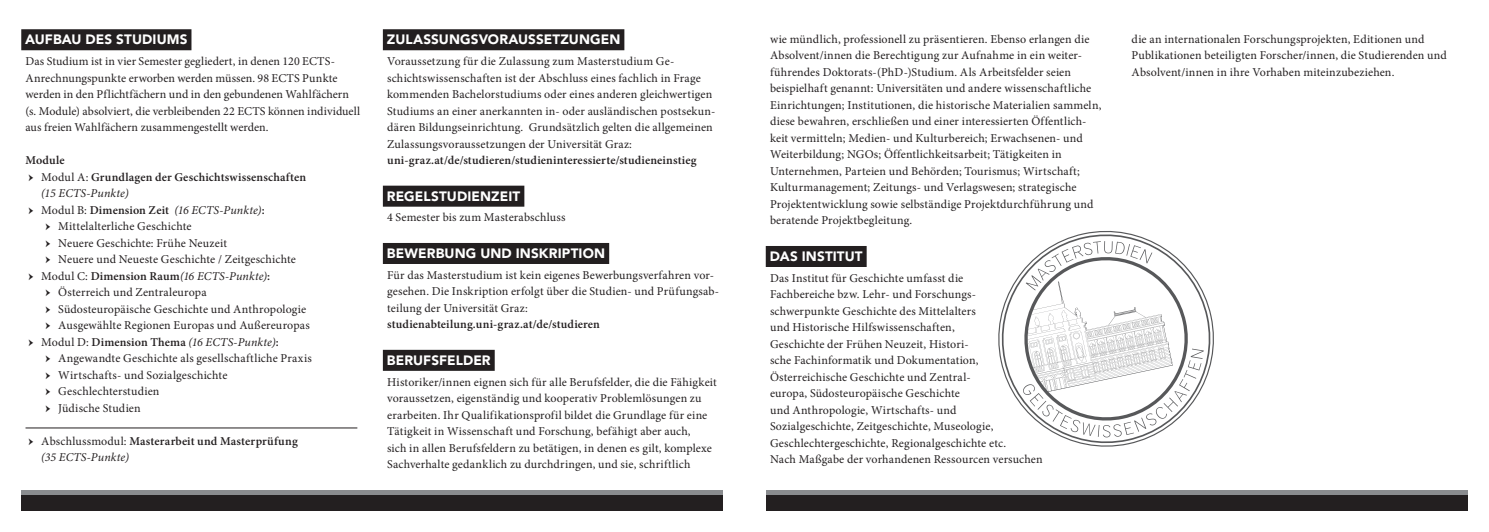
<style>
.page{position:relative;width:1489px;height:532px;background:#fff}
.page>*{position:absolute;margin:0;border:0;box-sizing:border-box;transform-origin:0 0}
.t1{font:900 13.5px "Avenir LT Std";letter-spacing:.01em;color:#fff}
.t2{font:12px/16.5px "Minion Pro";letter-spacing:.01em;color:#231f20}
.t3{font:600 12px/16.5px "Minion Pro";letter-spacing:.01em;color:#231f20}
.t4{font:italic 12px "Minion Pro";letter-spacing:.01em;color:#231f20}
.s1{font-weight:400}
.s2{font-style:normal}
.s3{font-weight:600;font-style:normal}
.s4{font-weight:400;font-style:italic}
</style>
<div class="page">
<div style="left:21px;top:29px;width:170px;height:21px;background:#231f20"></div>
<hr style="left:26px;top:427px;width:331px;height:1px;background:#231f20">
<div style="left:383px;top:29px;width:241px;height:21px;background:#231f20"></div>
<div style="left:383px;top:185px;width:141px;height:21px;background:#231f20"></div>
<div style="left:383px;top:243px;width:226px;height:21px;background:#231f20"></div>
<div style="left:383px;top:350px;width:111px;height:21px;background:#231f20"></div>
<div style="left:765px;top:246px;width:101px;height:21px;background:#231f20"></div>
<div style="left:21px;top:494px;width:702px;height:16px;background:#231f20"></div>
<div style="left:21px;top:489px;width:702px;height:5px;background:#8a8c8f"></div>
<div style="left:765px;top:494px;width:702px;height:16px;background:#231f20"></div>
<div style="left:765px;top:489px;width:702px;height:5px;background:#8a8c8f"></div>
<svg style="left:998px;top:231px;width:216px;height:216px"></svg>
<svg style="left:1016px;top:249px;width:6px;height:179px"></svg>
<svg style="left:1022px;top:241px;width:181px;height:196px"></svg>
<p class="t1" style="left:25px;top:31px;width:164px">AUFBAU DES STUDIUMS</p>
<p class="t2" style="left:26px;top:53px;width:336px">Das Studium ist in vier Semester gegliedert, in denen 120 ECTS-Anrechnungspunkte erworben werden müssen. 98 ECTS Punkte werden in den Pflichtfächern und in den gebundenen Wahlfächern (s. Module) absolviert, die verbleibenden 22 ECTS können individuell aus freien Wahlfächern zusammengestellt werden.</p>
<p class="t3" style="left:26px;top:152px;width:41px">Module</p>
<p class="t3" style="left:28px;top:168px;width:279px"><span class="s1">ӹ Modul A:</span> Grundlagen der Geschichtswissenschaften</p>
<p class="t4" style="left:41px;top:185px;width:89px">(15 ECTS-Punkte)</p>
<p class="t4" style="left:28px;top:201px;width:238px"><span class="s2">ӹ Modul B:</span> <span class="s3">Dimension Zeit</span> (16 ECTS-Punkte)<span class="s3">:</span></p>
<p class="t2" style="left:46px;top:218px;width:148px">ӹ Mittelalterliche Geschichte</p>
<p class="t2" style="left:46px;top:234px;width:183px">ӹ Neuere Geschichte: Frühe Neuzeit</p>
<p class="t2" style="left:46px;top:251px;width:252px">ӹ Neuere und Neueste Geschichte / Zeitgeschichte</p>
<p class="t4" style="left:28px;top:267px;width:243px"><span class="s2">ӹ Modul C:</span> <span class="s3">Dimension Raum</span>(16 ECTS-Punkte)<span class="s3">:</span></p>
<p class="t2" style="left:46px;top:284px;width:163px">ӹ Österreich und Zentraleuropa</p>
<p class="t2" style="left:46px;top:300px;width:262px">ӹ Südosteuropäische Geschichte und Anthropologie</p>
<p class="t2" style="left:46px;top:317px;width:266px">ӹ Ausgewählte Regionen Europas und Außereuropas</p>
<p class="t3" style="left:28px;top:333px;width:252px"><span class="s1">ӹ Modul D:</span> Dimension Thema <span class="s4">(16 ECTS-Punkte)</span>:</p>
<p class="t2" style="left:46px;top:350px;width:268px">ӹ Angewandte Geschichte als gesellschaftliche Praxis</p>
<p class="t2" style="left:46px;top:366px;width:183px">ӹ Wirtschafts- und Sozialgeschichte</p>
<p class="t2" style="left:46px;top:383px;width:115px">ӹ Geschlechterstudien</p>
<p class="t2" style="left:46px;top:399px;width:97px">ӹ Jüdische Studien</p>
<p class="t3" style="left:41px;top:432px;width:258px;text-indent:-13px"><span class="s1">ӹ Abschlussmodul:</span> Masterarbeit und Masterprüfung <span class="s4">(35 ECTS-Punkte)</span></p>
<p class="t1" style="left:387px;top:31px;width:235px">ZULASSUNGSVORAUSSETZUNGEN</p>
<p class="t2" style="left:387px;top:53px;width:330px">Voraussetzung für die Zulassung zum Masterstudium Ge&shy;schichtswissenschaften ist der Abschluss eines fachlich in Frage kommenden Bachelorstudiums oder eines anderen gleichwertigen Studiums an einer anerkannten in- oder ausländischen postsekun&shy;dären Bildungseinrichtung. Grundsätzlich gelten die allgemeinen Zulassungsvoraussetzungen der Universität Graz:</p>
<p class="t3" style="left:387px;top:152px;width:311px">uni-graz.at/de/studieren/studieninteressierte/studieneinstieg</p>
<p class="t1" style="left:387px;top:188px;width:135px">REGELSTUDIENZEIT</p>
<p class="t2" style="left:387px;top:209px;width:180px">4 Semester bis zum Masterabschluss</p>
<p class="t1" style="left:387px;top:245px;width:220px">BEWERBUNG UND INSKRIPTION</p>
<p class="t2" style="left:387px;top:266px;width:333px">Für das Masterstudium ist kein eigenes Bewerbungsverfahren vor&shy;gesehen. Die Inskription erfolgt über die Studien- und Prüfungsab&shy;teilung der Universität Graz:</p>
<p class="t3" style="left:387px;top:316px;width:214px">studienabteilung.uni-graz.at/de/studieren</p>
<p class="t1" style="left:387px;top:352px;width:105px">BERUFSFELDER</p>
<p class="t2" style="left:387px;top:373px;width:331px">Historiker/innen eignen sich für alle Berufsfelder, die die Fähigkeit voraussetzen, eigenständig und kooperativ Problemlösungen zu erarbeiten. Ihr Qualifikationsprofil bildet die Grundlage für eine Tätigkeit in Wissenschaft und Forschung, befähigt aber auch,<br>sich in allen Berufsfeldern zu betätigen, in denen es gilt, komplexe Sachverhalte gedanklich zu durchdringen, und sie, schriftlich</p>
<p class="t2" style="left:770px;top:31px;width:333px">wie mündlich, professionell zu präsentieren. Ebenso erlangen die Absolvent/innen die Berechtigung zur Aufnahme in ein weiter&shy;führendes Doktorats-(PhD-)Studium. Als Arbeitsfelder seien beispielhaft genannt: Universitäten und andere wissenschaftliche Einrichtungen; Institutionen, die historische Materialien sammeln, diese bewahren, erschließen und einer interessierten Öffentlich&shy;keit vermitteln; Medien- und Kulturbereich; Erwachsenen- und Weiterbildung; NGOs; Öffentlichkeitsarbeit; Tätigkeiten in Unternehmen, Parteien und Behörden; Tourismus; Wirtschaft; Kulturmanagement; Zeitungs- und Verlagswesen; strategische Projektentwicklung sowie selbständige Projektdurchführung und beratende Projektbegleitung.</p>
<p class="t1" style="left:769px;top:248px;width:94px">DAS INSTITUT</p>
<p class="t2" style="left:770px;top:269px;width:274px">Das Institut für Geschichte umfasst die<br>Fachbereiche bzw. Lehr- und Forschungs&shy;schwerpunkte Geschichte des Mittelalters<br>und Historische Hilfswissenschaften,<br>Geschichte der Frühen Neuzeit, Histori-<br>sche Fachinformatik und Dokumentation, Österreichische Geschichte und Zentral-<br>europa, Südosteuropäische Geschichte<br>und Anthropologie, Wirtschafts- und Sozialgeschichte, Zeitgeschichte, Museologie, Geschlechtergeschichte, Regionalgeschichte etc.<br>Nach Maßgabe der vorhandenen Ressourcen versuchen</p>
<p class="t2" style="left:1131px;top:31px;width:317px">die an internationalen Forschungsprojekten, Editionen und<br>Publikationen beteiligten Forscher/innen, die Studierenden und<br>Absolvent/innen in ihre Vorhaben miteinzubeziehen.</p>
</div>
